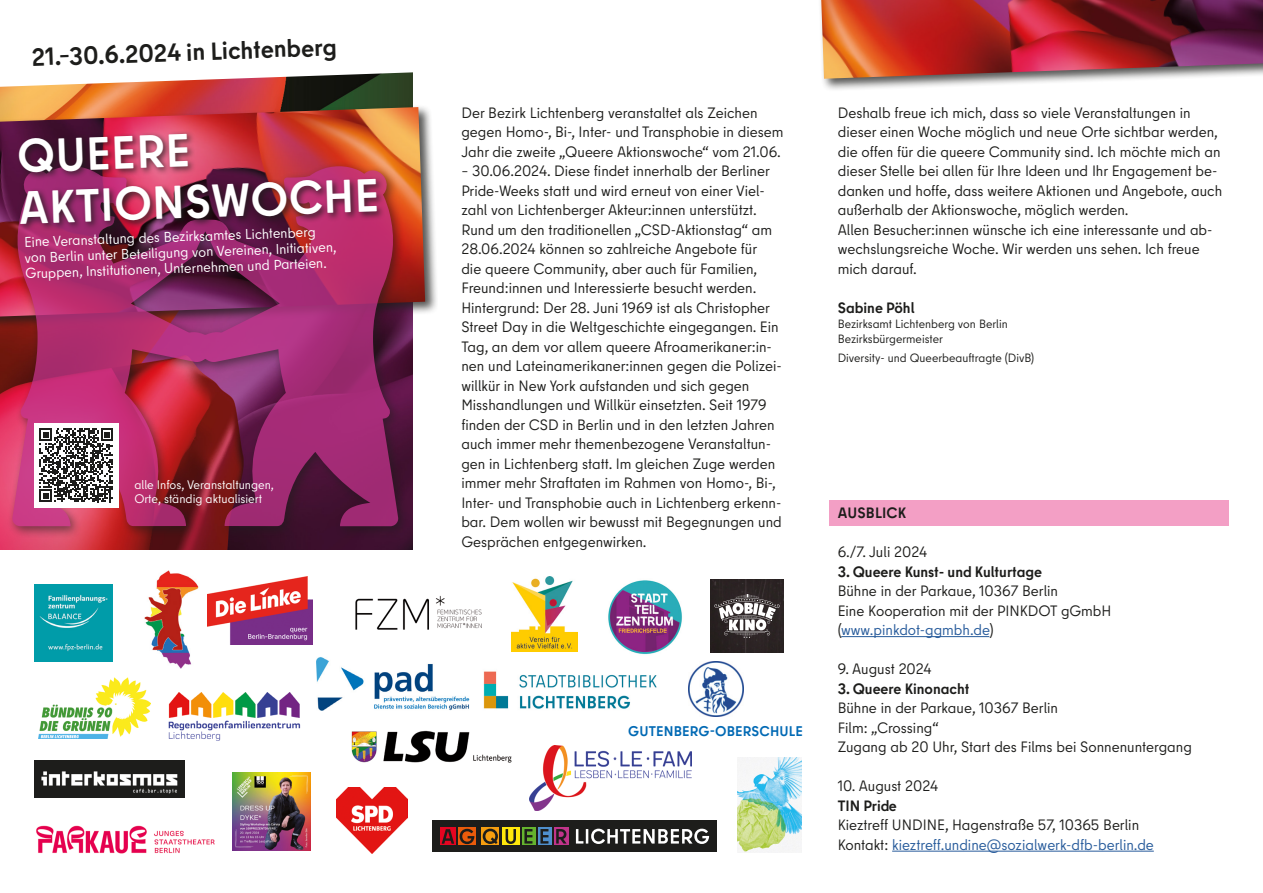
<style>
.page{position:relative;width:1263px;height:893px;background:#fff}
.page>*{position:absolute;margin:0;border:0;box-sizing:border-box;transform-origin:0 0}
.t1{font:700 46.35px "Berlin Type";color:#fff}
.t2{font:700 24.75px "Berlin Type";color:#1d1d1b}
.t3{font:15px/19.5px "Berlin Type";color:#1d1d1b}
.t4{font:15px "Berlin Type";color:#275b9b}
.t5{font:700 15px "Berlin Type";color:#1d1d1b}
.t6{font:14.25px/15.8px "Berlin Type";color:#fff}
.t7{font:700 13.95px "Berlin Type";letter-spacing:.01em;color:#0069b4}
.t8{font:12.3px "Berlin Type";color:#fff}
.t9{font:12px "Berlin Type";color:#1d1d1b}
.s1{color:#1d1d1b}
</style>
<div class="page">
<div style="left:829px;top:500px;width:400px;height:25px;background:#f39fc5"></div>
<img style="left:0;top:87px;width:412px;height:462px">
<div style="left:814px;top:0;width:449px;height:92px;background:#1d1d1b;opacity:.75"></div>
<img style="left:821px;top:0;width:442px;height:79px">
<div style="left:0;top:104px;width:438px;height:229px;background:#1d1d1b;opacity:.75"></div>
<img style="left:0;top:107px;width:425px;height:209px">
<svg style="left:0;top:72px;width:413px;height:15px"></svg>
<div style="left:6px;top:160px;width:404px;height:378px;background:#1d1d1b;opacity:.75"></div>
<svg style="left:233px;top:166px;width:165px;height:360px;background:#902763"></svg>
<img style="left:12px;top:166px;width:221px;height:360px">
<div style="left:16px;top:131px;width:369px;height:101px;background:#1d1d1b;opacity:.75"></div>
<hr style="left:841px;top:636px;width:148px;height:1px;background:#275b9b">
<hr style="left:892px;top:851px;width:262px;height:1px;background:#275b9b">
<img style="left:168px;top:692px;width:132px;height:49px">
<img style="left:39px;top:678px;width:112px;height:60px">
<img style="left:355px;top:595px;width:127px;height:35px">
<img style="left:512px;top:577px;width:66px;height:75px">
<img style="left:483px;top:671px;width:174px;height:38px">
<img style="left:35px;top:584px;width:77px;height:77px">
<img style="left:207px;top:577px;width:105px;height:67px">
<img style="left:144px;top:570px;width:55px;height:99px">
<img style="left:351px;top:730px;width:161px;height:33px">
<img style="left:529px;top:746px;width:162px;height:64px">
<img style="left:608px;top:580px;width:74px;height:75px">
<img style="left:316px;top:657px;width:154px;height:53px">
<img style="left:36px;top:825px;width:179px;height:29px">
<img style="left:738px;top:757px;width:63px;height:95px">
<img style="left:232px;top:772px;width:79px;height:79px">
<img style="left:34px;top:760px;width:150px;height:37px">
<img style="left:336px;top:788px;width:71px;height:65px">
<div style="left:34px;top:423px;width:85px;height:85px;background:#fff"></div>
<svg style="left:40px;top:428px;width:73px;height:74px"></svg>
<div style="left:432px;top:820px;width:285px;height:32px;background:#1d1d1b"></div>
<svg style="left:481px;top:827px;width:18px;height:18px"></svg>
<svg style="left:483px;top:829px;width:15px;height:15px"></svg>
<div style="left:502px;top:827px;width:18px;height:18px;background:#ffe70b"></div>
<svg style="left:506px;top:829px;width:10px;height:15px"></svg>
<div style="left:522px;top:827px;width:14px;height:18px;background:#65b32e"></div>
<svg style="left:524px;top:829px;width:8px;height:15px"></svg>
<div style="left:538px;top:827px;width:14px;height:18px;background:#4f8fcd"></div>
<svg style="left:540px;top:829px;width:8px;height:15px"></svg>
<div style="left:554px;top:827px;width:15px;height:18px;background:#c1348b"></div>
<svg style="left:556px;top:829px;width:11px;height:15px"></svg>
<div style="left:440px;top:827px;width:15px;height:18px;background:#e40521"></div>
<svg style="left:442px;top:829px;width:12px;height:15px"></svg>
<svg style="left:458px;top:827px;width:18px;height:18px"></svg>
<svg style="left:460px;top:829px;width:14px;height:15px"></svg>
<svg style="left:576px;top:829px;width:133px;height:15px"></svg>
<img style="left:688px;top:661px;width:55px;height:55px">
<div style="left:710px;top:579px;width:73px;height:73px;background:#2a2223"></div>
<svg style="left:714px;top:594px;width:66px;height:44px"></svg>
<p class="t2" style="left:31px;top:41px;width:306px;rotate:-2deg">21.–30.6.2024 in Lichtenberg</p>
<p class="t1" style="left:16px;top:126px;width:175px;rotate:-2deg">QUEERE</p>
<p class="t1" style="left:18px;top:178px;width:362px;rotate:-2deg">AKTIONSWOCHE</p>
<p class="t6" style="left:24px;top:234px;width:313px;rotate:-2deg">Eine Veranstaltung des Bezirksamtes Lichtenberg von Berlin unter Beteiligung von Vereinen, Initiativen,<br>Gruppen, Institutionen, Unternehmen und Parteien.</p>
<p class="t8" style="left:134px;top:477px;width:141px">alle Infos, Veranstaltungen,</p>
<p class="t8" style="left:134px;top:491px;width:129px">Orte, ständig aktualisiert</p>
<p class="t3" style="left:461px;top:103px;width:324px">Der Bezirk Lichtenberg veranstaltet als Zeichen gegen Homo-, Bi-, Inter- und Transphobie in diesem<br>Jahr die zweite „Queere Aktionswoche“ vom 21.06.</p>
<p class="t3" style="left:461px;top:161px;width:310px">– 30.06.2024. Diese findet innerhalb der Berliner<br>Pride-Weeks statt und wird erneut von einer Viel&shy;zahl von Lichtenberger Akteur:innen unterstützt.</p>
<p class="t3" style="left:461px;top:220px;width:312px">Rund um den traditionellen „CSD-Aktionstag“ am 28.06.2024 können so zahlreiche Angebote für die queere Community, aber auch für Familien, Freund:innen und Interessierte besucht werden.</p>
<p class="t3" style="left:461px;top:298px;width:322px">Hintergrund: Der 28. Juni 1969 ist als Christopher Street Day in die Weltgeschichte eingegangen. Ein Tag, an dem vor allem queere Afroamerikaner:in&shy;nen und Lateinamerikaner:innen gegen die Polizei&shy;willkür in New York aufstanden und sich gegen Misshandlungen und Willkür einsetzten. Seit 1979 finden der CSD in Berlin und in den letzten Jahren auch immer mehr themenbezogene Veranstaltun&shy;gen in Lichtenberg statt. Im gleichen Zuge werden immer mehr Straftaten im Rahmen von Homo-, Bi-, Inter- und Transphobie auch in Lichtenberg erkenn&shy;bar. Dem wollen wir bewusst mit Begegnungen und Gesprächen entgegenwirken.</p>
<p class="t7" style="left:628px;top:722px;width:176px">GUTENBERG-OBERSCHULE</p>
<p class="t3" style="left:838px;top:103px;width:386px">Deshalb freue ich mich, dass so viele Veranstaltungen in dieser einen Woche möglich und neue Orte sichtbar werden, die offen für die queere Community sind. Ich möchte mich an dieser Stelle bei allen für Ihre Ideen und Ihr Engagement be&shy;danken und hoffe, dass weitere Aktionen und Angebote, auch außerhalb der Aktionswoche, möglich werden.</p>
<p class="t3" style="left:838px;top:220px;width:376px">Allen Besucher:innen wünsche ich eine interessante und ab&shy;wechslungsreiche Woche. Wir werden uns sehen. Ich freue mich darauf.</p>
<p class="t5" style="left:838px;top:298px;width:78px">Sabine Pöhl</p>
<p class="t9" style="left:838px;top:316px;width:172px">Bezirksamt Lichtenberg von Berlin</p>
<p class="t9" style="left:838px;top:331px;width:107px">Bezirksbürgermeister</p>
<p class="t9" style="left:838px;top:350px;width:198px">Diversity- und Queerbeauftragte (DivB)</p>
<p class="t5" style="left:838px;top:503px;width:70px">AUSBLICK</p>
<p class="t3" style="left:838px;top:542px;width:91px">6./7. Juli 2024</p>
<p class="t5" style="left:838px;top:562px;width:206px">3. Queere Kunst- und Kulturtage</p>
<p class="t3" style="left:838px;top:581px;width:222px">Bühne in der Parkaue, 10367 Berlin</p>
<p class="t3" style="left:838px;top:601px;width:275px">Eine Kooperation mit der PINKDOT gGmbH</p>
<p class="t4" style="left:838px;top:621px;width:157px"><span class="s1">(</span>www.pinkdot-ggmbh.de<span class="s1">)</span></p>
<p class="t3" style="left:838px;top:659px;width:95px">9. August 2024</p>
<p class="t5" style="left:838px;top:679px;width:133px">3. Queere Kinonacht</p>
<p class="t3" style="left:838px;top:698px;width:222px">Bühne in der Parkaue, 10367 Berlin</p>
<p class="t3" style="left:838px;top:718px;width:103px">Film: „Crossing“</p>
<p class="t3" style="left:838px;top:737px;width:356px">Zugang ab 20 Uhr, Start des Films bei Sonnenuntergang</p>
<p class="t3" style="left:838px;top:776px;width:102px">10. August 2024</p>
<p class="t5" style="left:838px;top:796px;width:61px">TIN Pride</p>
<p class="t3" style="left:838px;top:815px;width:303px">Kieztreff UNDINE, Hagenstraße 57, 10365 Berlin</p>
<p class="t4" style="left:838px;top:835px;width:318px"><span class="s1">Kontakt:</span> kieztreff.undine@sozialwerk-dfb-berlin.de</p>
</div>
